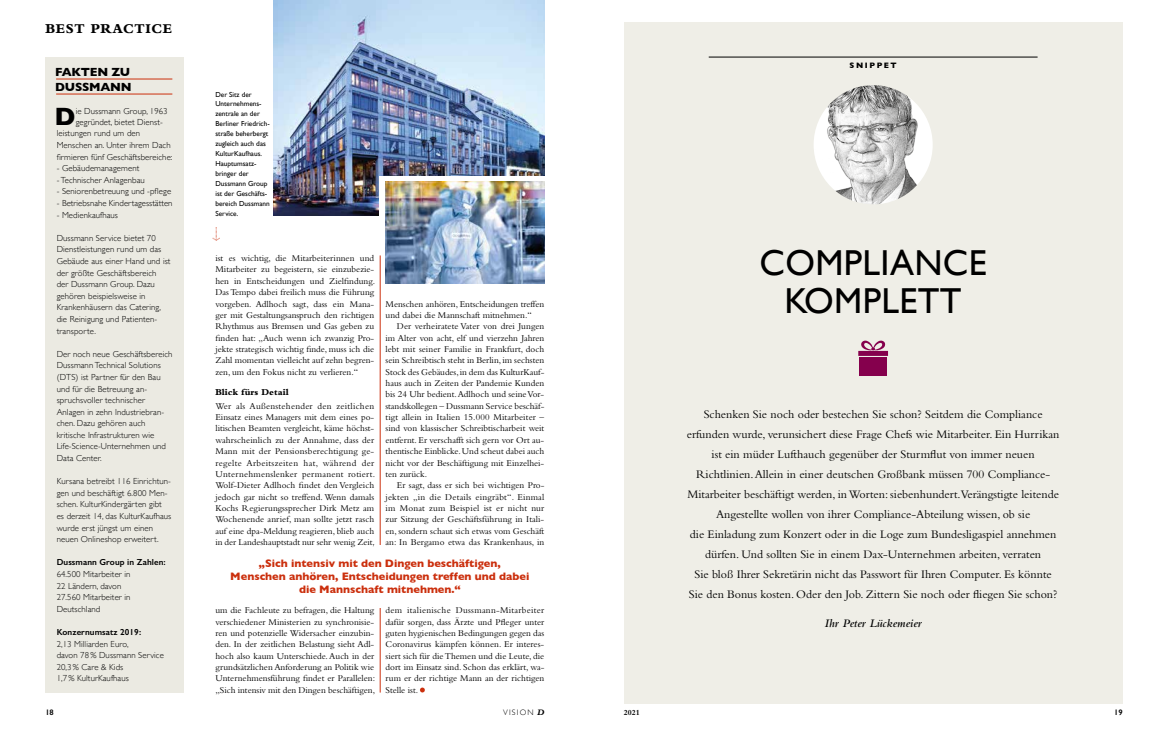
<style>
.page{position:relative;width:1168px;height:738px;background:#fff}
.page>*{position:absolute;margin:0;border:0;box-sizing:border-box;transform-origin:0 0}
.t1{font:36px/38px "Gill Sans";letter-spacing:.01em;color:#000;text-align:center}
.t2{font:700 25.5px "Gill Sans";color:#000}
.t3{font:800 14px "Bembo";letter-spacing:.05em;color:#000}
.t4{font:12px/20px "Bembo";color:#000;text-align:center}
.t5{font:italic 600 12px "Bembo";letter-spacing:.01em;color:#000}
.t6{font:700 12px/15px "Gill Sans";letter-spacing:-.02em;color:#000}
.t7{font:700 11px/13px "Gill Sans";color:#cb2f0d;text-align:center}
.t8{font:9.2px/11.3px "Bembo";color:#000;text-align:justify}
.t9{font:800 9.2px "Bembo";color:#000}
.t10{font:300 8.8px/11.6px "Gill Sans";letter-spacing:.01em;color:#000}
.t11{font:600 8.8px "Gill Sans";letter-spacing:.01em;color:#000}
.t12{font:700 8px "Gill Sans";letter-spacing:.2em;color:#000}
.t13{font:300 8px "Gill Sans";letter-spacing:.15em;color:#000}
.t14{font:600 8px "Gill Sans";color:#000}
.t15{font:700 8px "Bembo";color:#000}
.t16{font:7.2px/9.9px "Gill Sans";color:#000}
.s1{font-family:"Bembo";font-weight:800;font-style:italic;font-size:8.8px}
</style>
<div class="page">
<img style="left:274px;top:0;width:270px;height:215px">
<div style="left:380px;top:176px;width:170px;height:102px;background:#fff"></div>
<div style="left:624px;top:23px;width:499px;height:680px;background:#efeee7"></div>
<img style="left:386px;top:181px;width:158px;height:102px">
<hr style="left:380px;top:255px;width:1px;height:437px;background:#cb2f0d">
<img style="left:814px;top:85px;width:119px;height:119px;border-radius:60px">
<svg style="left:420px;top:687px;width:5px;height:5px"></svg>
<hr style="left:709px;top:57px;width:328px;height:1px;background:#000">
<div style="left:45px;top:57px;width:139px;height:635px;background:#ebeae2"></div>
<hr style="left:56px;top:79px;width:116px;height:1px;background:#cb2f0d">
<hr style="left:56px;top:94px;width:116px;height:1px;background:#cb2f0d">
<div style="left:374px;top:544px;width:12px;height:63px;background:#fff"></div>
<svg style="left:213px;top:227px;width:7px;height:14px"></svg>
<div style="left:859px;top:357px;width:28px;height:18px;background:#85004d"></div>
<svg style="left:858px;top:340px;width:30px;height:15px"></svg>
<h3 class="t3" style="left:45px;top:21px;width:128px">BEST PRACTICE</h3>
<h3 class="t6" style="left:55px;top:64px;width:78px">FAKTEN ZU<br>DUSSMANN</h3>
<h2 class="t2" style="left:55px;top:96px;width:22px">D</h2>
<p class="t10" style="left:76px;top:104px;width:93px">ie Dussmann Group, 1963</p>
<p class="t10" style="left:76px;top:116px;width:89px">gegründet, bietet Dienst-</p>
<p class="t10" style="left:57px;top:127px;width:85px">leistungen rund um den</p>
<p class="t10" style="left:57px;top:139px;width:115px">Menschen an. Unter ihrem Dach</p>
<p class="t10" style="left:57px;top:150px;width:117px">firmieren fünf Geschäftsbereiche:</p>
<p class="t10" style="left:57px;top:162px;width:84px">- Gebäudemanagement</p>
<p class="t10" style="left:57px;top:174px;width:90px">- Technischer Anlagenbau</p>
<p class="t10" style="left:57px;top:185px;width:116px">- Seniorenbetreuung und -pflege</p>
<p class="t10" style="left:57px;top:197px;width:117px">- Betriebsnahe Kindertagesstätten</p>
<p class="t10" style="left:57px;top:208px;width:63px">- Medienkaufhaus</p>
<p class="t10" style="left:57px;top:231px;width:115px">Dussmann Service bietet 70<br>Dienstleistungen rund um das<br>Gebäude aus einer Hand und ist der größte Geschäftsbereich<br>der Dussmann Group. Dazu gehören beispielsweise in<br>Krankenhäusern das Catering, die Reinigung und Patienten&shy;transporte.</p>
<p class="t10" style="left:57px;top:347px;width:117px">Der noch neue Geschäftsbereich<br>Dussmann Technical Solutions (DTS) ist Partner für den Bau und für die Betreuung an&shy;spruchsvoller technischer<br>Anlagen in zehn Industriebran&shy;chen. Dazu gehören auch kritische Infrastrukturen wie<br>Life-Science-Unternehmen und<br>Data Center.</p>
<p class="t10" style="left:57px;top:474px;width:116px">Kursana betreibt 116 Einrichtun&shy;gen und beschäftigt 6.800 Men&shy;schen. KulturKindergärten gibt es derzeit 14, das KulturKaufhaus wurde erst jüngst um einen neuen Onlineshop erweitert.</p>
<p class="t11" style="left:57px;top:556px;width:110px">Dussmann Group in Zahlen:</p>
<p class="t10" style="left:57px;top:567px;width:75px">64.500 Mitarbeiter in<br>22 Ländern, davon<br>27.560 Mitarbeiter in<br>Deutschland</p>
<p class="t11" style="left:57px;top:626px;width:86px">Konzernumsatz 2019:</p>
<p class="t10" style="left:57px;top:637px;width:109px">2,13 Milliarden Euro,<br>davon 78% Dussmann Service<br>20,3% Care &amp; Kids<br>1,7% KulturKaufhaus</p>
<p class="t16" style="left:215px;top:89px;width:56px">Der Sitz der<br>Unternehmens&shy;zentrale an der<br>Berliner Friedrich&shy;straße beherbergt zugleich auch das<br>KulturKaufhaus.<br>Hauptumsatz&shy;bringer der<br>Dussmann Group ist der Geschäfts&shy;bereich Dussmann<br>Service.</p>
<p class="t8" style="left:215px;top:252px;width:161px">ist es wichtig, die Mitarbeiterinnen und Mitarbeiter zu begeistern, sie einzubezie&shy;hen in Entscheidungen und Zielfindung.<br>Das Tempo dabei freilich muss die Führung vorgeben. Adlhoch sagt, dass ein Mana&shy;ger mit Gestaltungsanspruch den richtigen Rhythmus aus Bremsen und Gas geben zu finden hat: „Auch wenn ich zwanzig Pro&shy;jekte strategisch wichtig finde, muss ich die Zahl momentan vielleicht auf zehn begren&shy;zen, um den Fokus nicht zu verlieren.“</p>
<p class="t9" style="left:215px;top:387px;width:75px">Blick fürs Detail</p>
<p class="t8" style="left:215px;top:400px;width:161px">Wer als Außenstehender den zeitlichen Einsatz eines Managers mit dem eines po&shy;litischen Beamten vergleicht, käme höchst&shy;wahrscheinlich zu der Annahme, dass der Mann mit der Pensionsberechtigung ge&shy;regelte Arbeitszeiten hat, während der Unternehmenslenker permanent rotiert.<br>Wolf-Dieter Adlhoch findet den Vergleich jedoch gar nicht so treffend. Wenn damals Kochs Regierungssprecher Dirk Metz am Wochenende anrief, man sollte jetzt rasch auf eine dpa-Meldung reagieren, blieb auch in der Landeshauptstadt nur sehr wenig Zeit,</p>
<p class="t8" style="left:386px;top:297px;width:160px">Menschen anhören, Entscheidungen treffen und dabei die Mannschaft mitnehmen.“</p>
<p class="t8" style="left:386px;top:320px;width:160px;text-indent:11px">Der verheiratete Vater von drei Jungen im Alter von acht, elf und vierzehn Jahren lebt mit seiner Familie in Frankfurt, doch sein Schreibtisch steht in Berlin, im sechsten Stock des Gebäudes, in dem das KulturKauf&shy;haus auch in Zeiten der Pandemie Kunden bis 24 Uhr bedient. Adlhoch und seine Vor&shy;standskollegen – Dussmann Service beschäf&shy;tigt allein in Italien 15.000 Mitarbeiter – sind von klassischer Schreibtischarbeit weit entfernt. Er verschafft sich gern vor Ort au&shy;thentische Einblicke. Und scheut dabei auch nicht vor der Beschäftigung mit Einzelhei&shy;ten zurück.</p>
<p class="t8" style="left:386px;top:479px;width:160px;text-indent:11px">Er sagt, dass er sich bei wichtigen Pro&shy;jekten „in die Details eingräbt“. Einmal im Monat zum Beispiel ist er nicht nur zur Sitzung der Geschäftsführung in Itali&shy;en, sondern schaut sich etwas vom Geschäft an: In Bergamo etwa das Krankenhaus, in</p>
<p class="t7" style="left:230px;top:556px;width:301px">„Sich intensiv mit den Dingen beschäftigen,<br>Menschen anhören, Entscheidungen treffen und dabei die Mannschaft mitnehmen.“</p>
<p class="t8" style="left:215px;top:604px;width:161px">um die Fachleute zu befragen, die Haltung verschiedener Ministerien zu synchronisie&shy;ren und potenzielle Widersacher einzubin&shy;den. In der zeitlichen Belastung sieht Adl&shy;hoch also kaum Unterschiede. Auch in der grundsätzlichen Anforderung an Politik wie Unternehmensführung findet er Parallelen: „Sich intensiv mit den Dingen beschäftigen,</p>
<p class="t8" style="left:386px;top:604px;width:160px">dem italienische Dussmann-Mitarbeiter dafür sorgen, dass Ärzte und Pfleger unter guten hygienischen Bedingungen gegen das Coronavirus kämpfen können. Er interes&shy;siert sich für die Themen und die Leute, die dort im Einsatz sind. Schon das erklärt, wa&shy;rum er der richtige Mann an der richtigen Stelle ist.</p>
<p class="t12" style="left:849px;top:59px;width:49px">SNIPPET</p>
<h1 class="t1" style="left:760px;top:243px;width:229px">COMPLIANCE<br>KOMPLETT</h1>
<p class="t4" style="left:687px;top:403px;width:374px">Schenken Sie noch oder bestechen Sie schon? Seitdem die Compliance erfunden wurde, verunsichert diese Frage Chefs wie Mitarbeiter. Ein Hurrikan ist ein müder Lufthauch gegenüber der Sturmflut von immer neuen Richtlinien. Allein in einer deutschen Großbank müssen 700 Compliance-Mitarbeiter beschäftigt werden, in Worten: siebenhundert.Verängstigte leitende Angestellte wollen von ihrer Compliance-Abteilung wissen, ob sie<br>die Einladung zum Konzert oder in die Loge zum Bundesligaspiel annehmen dürfen. Und sollten Sie in einem Dax-Unternehmen arbeiten, verraten<br>Sie bloß Ihrer Sekretärin nicht das Passwort für Ihren Computer. Es könnte Sie den Bonus kosten. Oder den Job. Zittern Sie noch oder fliegen Sie schon?</p>
<h3 class="t5" style="left:825px;top:616px;width:98px">Ihr Peter Lückemeier</h3>
<p class="t14" style="left:45px;top:707px;width:10px">18</p>
<p class="t13" style="left:503px;top:705px;width:43px">VISION <span class="s1">D</span></p>
<p class="t15" style="left:624px;top:707px;width:17px">2021</p>
<p class="t14" style="left:1114px;top:707px;width:10px">19</p>
</div>
